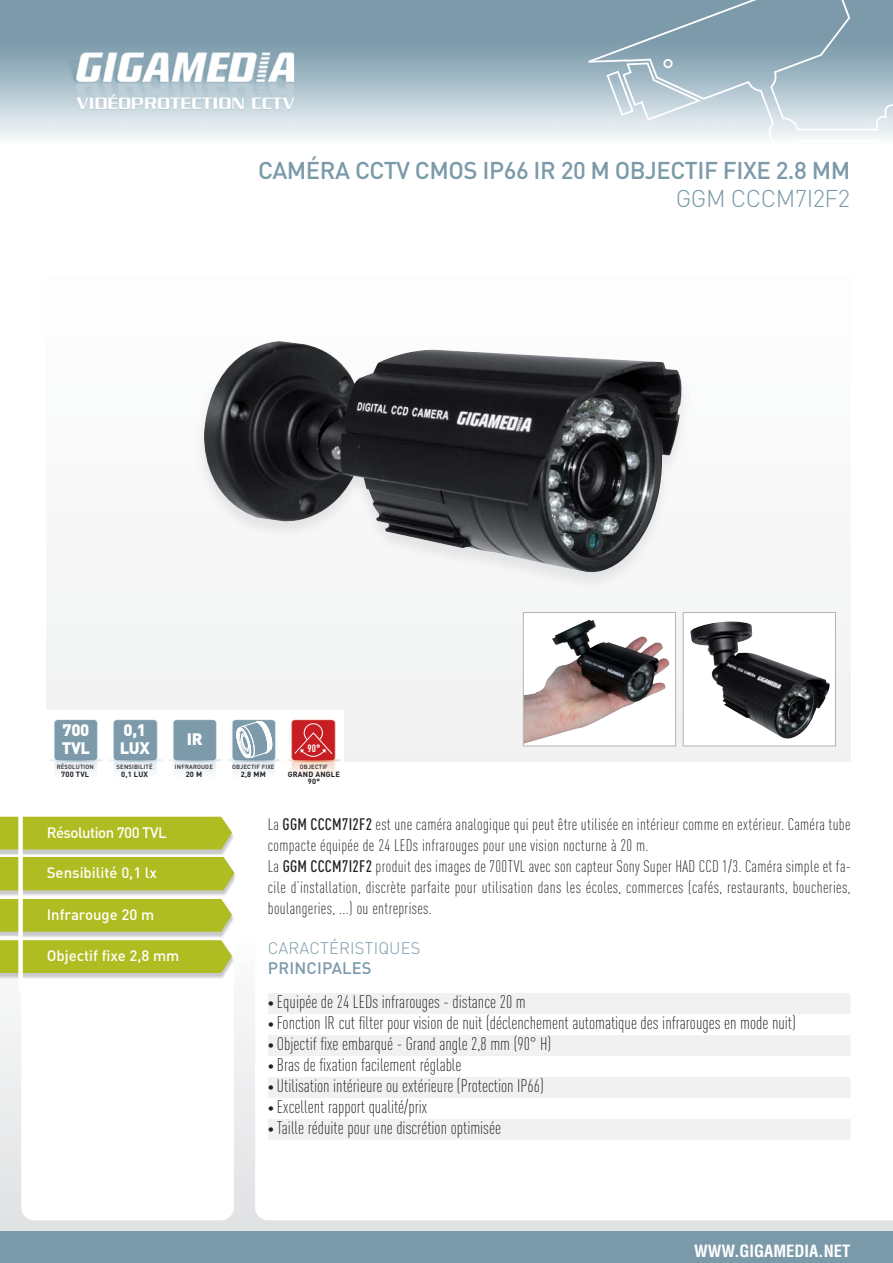
<style>
.page{position:relative;width:893px;height:1263px;background:#fff}
.page>*{position:absolute;margin:0;border:0;box-sizing:border-box;transform-origin:0 0}
.t1{font:500 24px "DIN";letter-spacing:-.02em;color:#7b9aa9}
.t2{font:300 24px "DIN";letter-spacing:-.02em;color:#7b9aa9}
.t3{font:300 condensed 18px "DINOT";color:#231f20}
.t4{font:300 condensed 16.5px/21px "DINOT";letter-spacing:.02em;color:#231f20}
.t5{font:700 condensed 16.5px "Helvetica";color:#fff}
.t6{font:300 16.5px "DIN";letter-spacing:.01em;color:#7b9aa9}
.t7{font:900 16.5px/18px "DIN";letter-spacing:-.02em;color:#fff}
.t8{font:500 16.5px "DIN";letter-spacing:.01em;color:#7b9aa9}
.t9{font:500 15px "DIN";color:#fff}
.t10{font:500 15px "DIN";letter-spacing:-.035em;color:#fff}
.t11{font:700 condensed 10.5px "DINOT";color:#fff}
.t12{font:700 7.5px/7.5px "DIN";letter-spacing:.025em;color:#231f20;text-align:center}
.t13{font:500 6px "DIN";letter-spacing:.025em;color:#231f20}
.s1{font-weight:500}
.s2{font-size:13.5px}
</style>
<div class="page">
<svg style="left:0;top:1010px;width:892px;height:221px;background:#e5e6e7"></svg>
<div style="left:0;top:1231px;width:892px;height:32px;background:#7b9aa9"></div>
<img style="left:0;top:0;width:588px;height:139px">
<div style="left:21px;top:267px;width:213px;height:953px;background:#fff;border-radius:13px"></div>
<svg style="left:255px;top:625px;width:637px;height:595px"></svg>
<svg style="left:588px;top:0;width:304px;height:139px;background:#a7bcc7"></svg>
<div style="left:47px;top:256px;width:803px;height:505px;background:#f8f8f9"></div>
<img style="left:23px;top:890px;width:206px;height:6px">
<img style="left:0;top:973px;width:226px;height:6px">
<svg style="left:0;top:898px;width:234px;height:75px;background:#b7c340"></svg>
<svg style="left:0;top:817px;width:236px;height:73px;background:#b5c23b"></svg>
<div style="left:18px;top:803px;width:5px;height:190px;background:#fff"></div>
<div style="left:268px;top:993px;width:582px;height:21px;background:#f1f1f2"></div>
<div style="left:268px;top:1035px;width:582px;height:21px;background:#f1f1f2"></div>
<div style="left:268px;top:1077px;width:582px;height:21px;background:#f1f1f2"></div>
<div style="left:268px;top:1119px;width:582px;height:21px;background:#f1f1f2"></div>
<img style="left:47px;top:710px;width:296px;height:62px">
<svg style="left:106px;top:710px;width:59px;height:62px"></svg>
<svg style="left:165px;top:710px;width:59px;height:62px"></svg>
<svg style="left:224px;top:710px;width:60px;height:103px"></svg>
<svg style="left:237px;top:721px;width:35px;height:37px"></svg>
<img style="left:204px;top:341px;width:478px;height:232px">
<svg style="left:284px;top:711px;width:59px;height:102px"></svg>
<svg style="left:294px;top:723px;width:38px;height:34px"></svg>
<div style="left:683px;top:613px;width:152px;height:133px;background:#fff"></div>
<img style="left:690px;top:621px;width:140px;height:118px">
<div style="left:683px;top:612px;width:153px;height:134px;border:1px solid #b2b4b6"></div>
<div style="left:523px;top:613px;width:152px;height:133px;background:#fff"></div>
<img style="left:525px;top:619px;width:144px;height:125px">
<div style="left:523px;top:612px;width:153px;height:134px;border:1px solid #b2b4b6"></div>
<h1 class="t1" style="left:258px;top:162px;width:594px">CAMÉRA CCTV CMOS IP66 IR 20 M OBJECTIF FIXE 2.8 MM</h1>
<h1 class="t2" style="left:676px;top:190px;width:176px">GGM CCCM7I2F2</h1>
<p class="t7" style="left:62px;top:722px;width:30px">700<br>TVL</p>
<p class="t7" style="left:120px;top:722px;width:32px">0,1<br>LUX</p>
<p class="t13" style="left:57px;top:765px;width:39px">RÉSOLUTION</p>
<p class="t12" style="left:61px;top:771px;width:29px">700 TVL</p>
<p class="t13" style="left:117px;top:765px;width:38px">SENSIBILITÉ</p>
<p class="t12" style="left:121px;top:771px;width:28px">0,1 LUX</p>
<p class="t7" style="left:187px;top:731px;width:17px">IR</p>
<p class="t13" style="left:175px;top:765px;width:39px">INFRAROUGE</p>
<p class="t12" style="left:186px;top:771px;width:18px">20 M</p>
<p class="t10" style="left:47px;top:827px;width:121px">Résolution 700 TVL</p>
<p class="t9" style="left:47px;top:868px;width:112px">Sensibilité 0,1 lx</p>
<p class="t9" style="left:47px;top:909px;width:109px">Infrarouge 20 m</p>
<p class="t9" style="left:47px;top:951px;width:134px">Objectif fixe 2,8 mm</p>
<p class="t13" style="left:232px;top:765px;width:44px">OBJECTIF FIXE</p>
<p class="t12" style="left:241px;top:771px;width:27px">2,8 MM</p>
<p class="t11" style="left:308px;top:742px;width:14px">90°</p>
<p class="t13" style="left:300px;top:765px;width:29px">OBJECTIF</p>
<p class="t12" style="left:288px;top:771px;width:54px">GRAND ANGLE<br>90°</p>
<p class="t4" style="left:268px;top:815px;width:584px">La <span class="s1">GGM CCCM7I2F2</span> est une caméra analogique qui peut être utilisée en intérieur comme en extérieur. Caméra tube compacte équipée de 24 LEDs infrarouges pour une vision nocturne à 20 m.<br>La <span class="s1">GGM CCCM7I2F2</span> produit des images de 700TVL avec son capteur Sony Super HAD CCD 1/3. Caméra simple et fa&shy;cile d’installation, discrète parfaite pour utilisation dans les écoles, commerces (cafés, restaurants, boucheries, boulangeries, ...) ou entreprises.</p>
<p class="t6" style="left:268px;top:942px;width:154px">CARACTÉRISTIQUES</p>
<p class="t8" style="left:268px;top:962px;width:105px">PRINCIPALES</p>
<p class="t3" style="left:268px;top:995px;width:259px"><span class="s2">•</span> Equipée de 24 LEDs infrarouges - distance 20 m</p>
<p class="t3" style="left:268px;top:1016px;width:529px"><span class="s2">•</span> Fonction IR cut filter pour vision de nuit (déclenchement automatique des infrarouges en mode nuit)</p>
<p class="t3" style="left:268px;top:1037px;width:285px"><span class="s2">•</span> Objectif fixe embarqué - Grand angle 2,8 mm (90° H)</p>
<p class="t3" style="left:268px;top:1058px;width:195px"><span class="s2">•</span> Bras de fixation facilement réglable</p>
<p class="t3" style="left:268px;top:1079px;width:277px"><span class="s2">•</span> Utilisation intérieure ou extérieure (Protection IP66)</p>
<p class="t3" style="left:268px;top:1100px;width:161px"><span class="s2">•</span> Excellent rapport qualité/prix</p>
<p class="t3" style="left:268px;top:1121px;width:235px"><span class="s2">•</span> Taille réduite pour une discrétion optimisée</p>
<p class="t5" style="left:694px;top:1245px;width:158px">WWW.GIGAMEDIA.NET</p>
</div>
